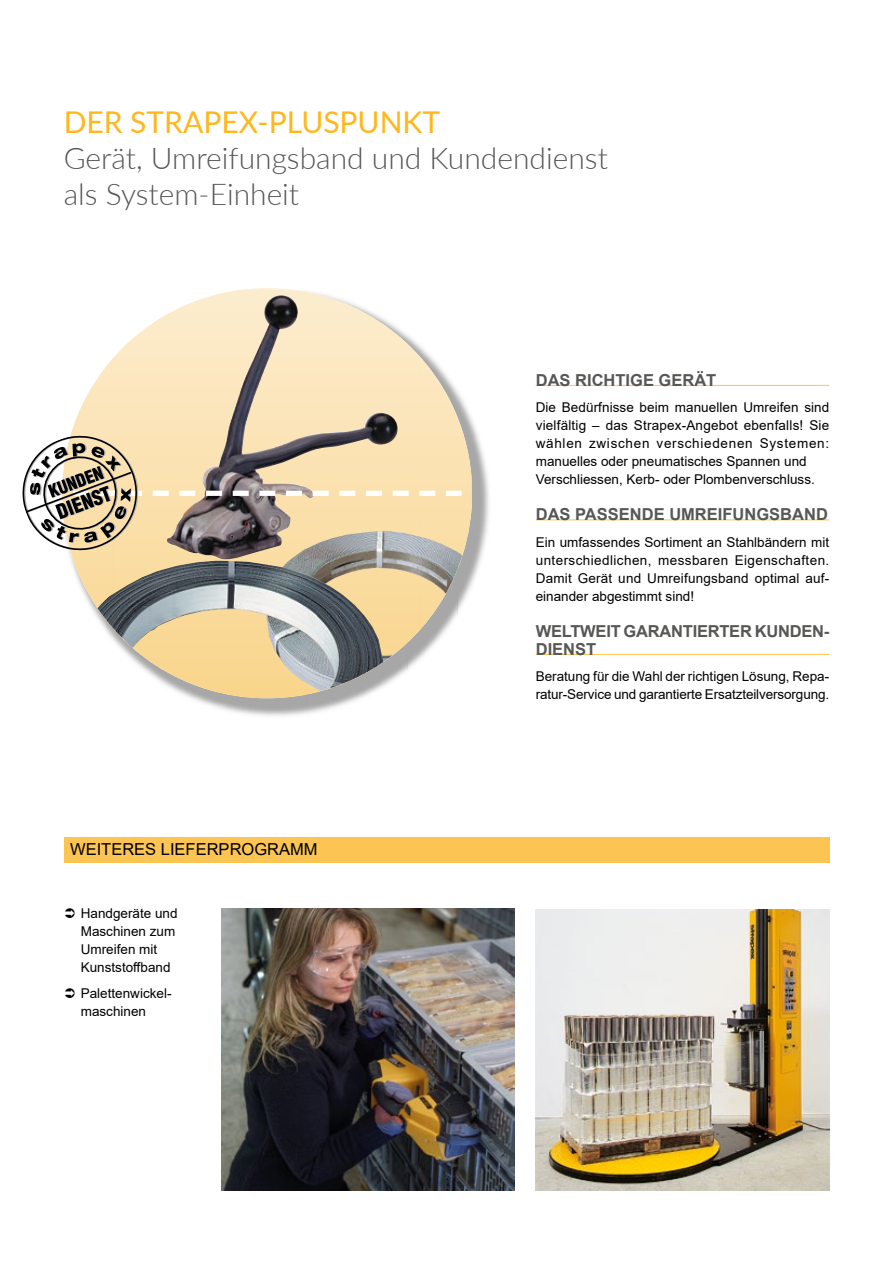
<style>
.page{position:relative;width:893px;height:1263px;background:#fff}
.page>*{position:absolute;margin:0;border:0;box-sizing:border-box;transform-origin:0 0}
.t1{font:300 30px/36px "Lato";color:#575756}
.t2{font:30px "Lato";color:#ffb71b}
.t3{font:700 16.5px/18px "Arial";color:#575756}
.t4{font:16.5px "Arial";color:#000}
.t5{font:13.5px/18px "Arial";color:#000}
</style>
<div class="page">
<img style="left:92px;top:358px;width:21px;height:30px">
<img style="left:421px;top:347px;width:10px;height:10px">
<img style="left:73px;top:387px;width:34px;height:232px">
<img style="left:472px;top:420px;width:6px;height:16px">
<img style="left:472px;top:436px;width:17px;height:148px">
<img style="left:308px;top:691px;width:67px;height:23px">
<img style="left:113px;top:290px;width:308px;height:129px">
<img style="left:420px;top:357px;width:52px;height:247px">
<img style="left:167px;top:688px;width:94px;height:10px">
<img style="left:266px;top:531px;width:196px;height:160px">
<img style="left:98px;top:567px;width:285px;height:121px">
<div style="left:446px;top:491px;width:16px;height:5px;background:#fff"></div>
<img style="left:167px;top:295px;width:236px;height:124px">
<img style="left:535px;top:909px;width:294px;height:282px">
<img style="left:221px;top:909px;width:293px;height:282px">
<div style="left:64px;top:837px;width:765px;height:25px;background:#fcc452"></div>
<hr style="left:536px;top:385px;width:293px;height:1px;background:#fcc452">
<hr style="left:536px;top:520px;width:293px;height:1px;background:#fcc452">
<hr style="left:536px;top:654px;width:293px;height:1px;background:#fcc452">
<svg style="left:22px;top:419px;width:424px;height:148px;background:#c8b99d"></svg>
<h1 class="t2" style="left:64px;top:101px;width:378px">DER STRAPEX-PLUSPUNKT</h1>
<h1 class="t1" style="left:64px;top:139px;width:546px">Gerät, Umreifungsband und Kundendienst als System-Einheit</h1>
<p class="t4" style="left:70px;top:838px;width:249px">WEITERES LIEFERPROGRAMM</p>
<p class="t5" style="left:81px;top:904px;width:98px">Handgeräte und<br>Maschinen zum<br>Umreifen mit<br>Kunststoffband</p>
<p class="t5" style="left:81px;top:984px;width:92px">Palettenwickel&shy;maschinen</p>
<p class="t3" style="left:536px;top:371px;width:182px">DAS RICHTIGE GERÄT</p>
<p class="t5" style="left:536px;top:398px;width:295px">Die Bedürfnisse beim manuellen Umreifen sind vielfältig – das Strapex-Angebot ebenfalls! Sie wählen zwischen verschiedenen Systemen: manuelles oder pneumatisches Spannen und Verschliessen, Kerb- oder Plombenverschluss.</p>
<p class="t3" style="left:536px;top:505px;width:294px">DAS PASSENDE UMREIFUNGSBAND</p>
<p class="t5" style="left:536px;top:533px;width:295px;text-align:justify">Ein umfassendes Sortiment an Stahlbändern mit unterschiedlichen, messbaren Eigenschaften.<br>Damit Gerät und Umreifungsband optimal auf&shy;einander abgestimmt sind!</p>
<p class="t3" style="left:536px;top:622px;width:295px">WELTWEIT GARANTIERTER KUNDEN-<br>DIENST</p>
<p class="t5" style="left:536px;top:667px;width:295px">Beratung für die Wahl der richtigen Lösung, Repa&shy;ratur-Service und garantierte Ersatzteilversorgung.</p>
</div>
